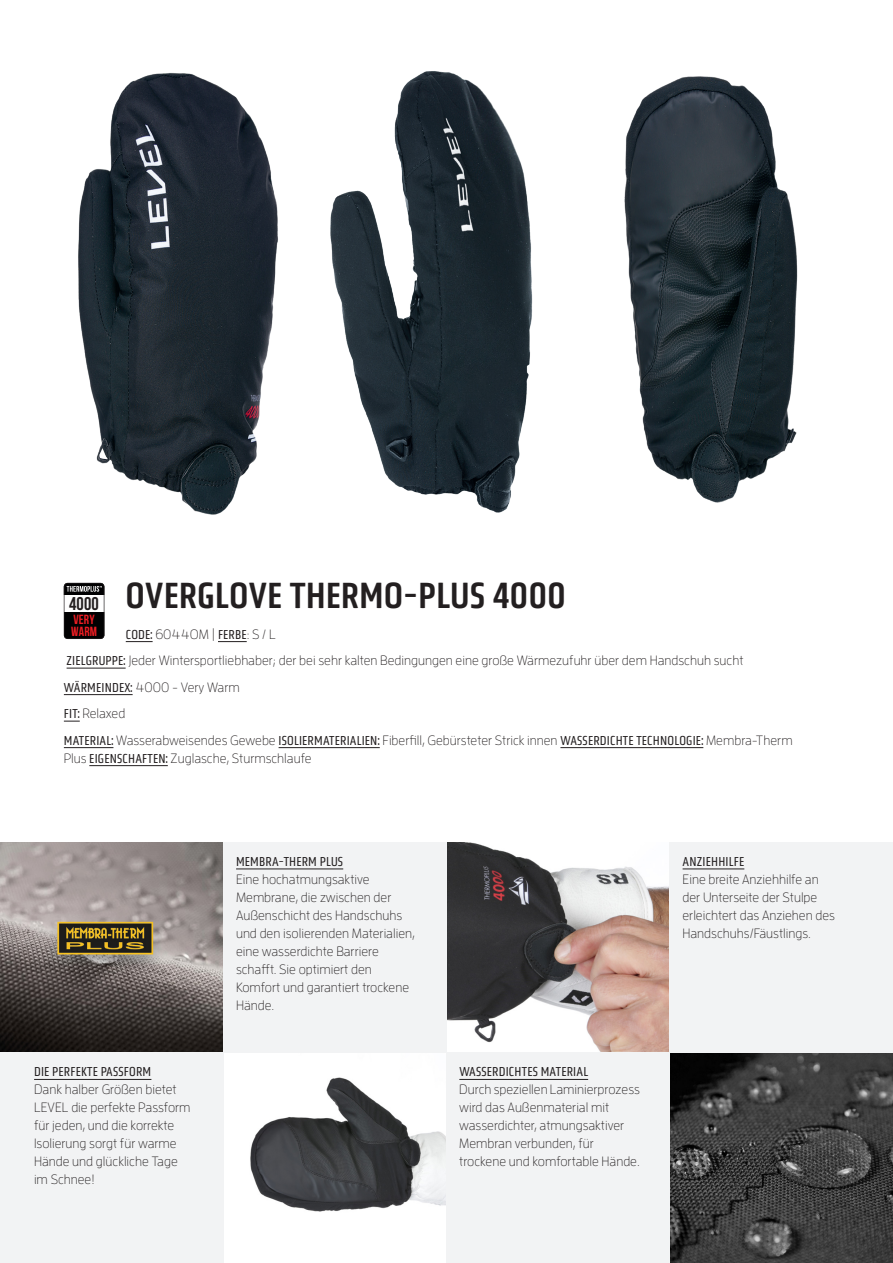
<style>
.page{position:relative;width:893px;height:1263px;background:#fff}
.page>*{position:absolute;margin:0;border:0;box-sizing:border-box;transform-origin:0 0}
.t1{font:37.5px "Obvia Condensed";letter-spacing:.015em;color:#231f20}
.t2{font:700 18.45px "Bebas Neue";color:#231f20}
.glove_tech{font:300 13.5px/18px "Enzo OT";color:#231f20}
.glove_description{font:300 13.5px/18px "Enzo OT";color:#231f20}
.t3{font:700 13.2px/11.9px "Bebas Neue";letter-spacing:.01em;color:#ee1d23}
.s1{font-family:"Obvia Condensed";font-weight:400}
</style>
<div class="page">
<img style="left:78px;top:71px;width:720px;height:444px">
<svg style="left:64px;top:583px;width:40px;height:56px"></svg>
<img style="left:446px;top:842px;width:224px;height:210px">
<img style="left:670px;top:1052px;width:223px;height:211px">
<img style="left:0;top:842px;width:223px;height:210px">
<img style="left:223px;top:1052px;width:223px;height:211px">
<svg style="left:126px;top:641px;width:27px;height:1px"></svg>
<svg style="left:218px;top:641px;width:29px;height:1px"></svg>
<hr style="left:67px;top:668px;width:59px;height:1px;background:#231f20">
<hr style="left:64px;top:694px;width:69px;height:1px;background:#231f20">
<svg style="left:64px;top:721px;width:16px;height:1px"></svg>
<hr style="left:64px;top:747px;width:49px;height:1px;background:#231f20">
<hr style="left:279px;top:747px;width:101px;height:1px;background:#231f20">
<hr style="left:560px;top:747px;width:143px;height:1px;background:#231f20">
<hr style="left:89px;top:765px;width:79px;height:1px;background:#231f20">
<div style="left:0;top:1052px;width:223px;height:211px;background:#f2f3f4"></div>
<hr style="left:34px;top:1079px;width:117px;height:1px;background:#231f20">
<div style="left:446px;top:1052px;width:224px;height:211px;background:#f2f3f4"></div>
<hr style="left:459px;top:1079px;width:129px;height:1px;background:#231f20">
<div style="left:223px;top:842px;width:223px;height:210px;background:#f2f3f4"></div>
<hr style="left:236px;top:868px;width:107px;height:1px;background:#231f20">
<div style="left:670px;top:842px;width:223px;height:210px;background:#f2f3f4"></div>
<hr style="left:683px;top:868px;width:61px;height:1px;background:#231f20">
<p class="t1" style="left:126px;top:573px;width:441px">OVERGLOVE THERMO-PLUS 4000</p>
<p class="glove_description" style="left:126px;top:624px;width:151px"><span class="s1">CODE:</span> 6044OM | <span class="s1">FERBE</span>: S / L</p>
<p class="glove_description" style="left:67px;top:651px;width:678px"><span class="s1">ZIELGRUPPE:</span> Jeder Wintersportliebhaber; der bei sehr kalten Bedingungen eine große Wärmezufuhr über dem Handschuh sucht</p>
<p class="glove_description" style="left:64px;top:678px;width:177px"><span class="s1">WÄRMEINDEX:</span> 4000 - Very Warm</p>
<p class="glove_description" style="left:64px;top:704px;width:63px"><span class="s1">FIT:</span> Relaxed</p>
<p class="glove_description" style="left:64px;top:731px;width:730px"><span class="s1">MATERIAL:</span> Wasserabweisendes Gewebe <span class="s1">ISOLIERMATERIALIEN:</span> Fiberfill, Gebürsteter Strick innen <span class="s1">WASSERDICHTE TECHNOLOGIE:</span> Membra-Therm<br>Plus <span class="s1">EIGENSCHAFTEN:</span> Zuglasche, Sturmschlaufe</p>
<p class="t2" style="left:69px;top:594px;width:31px">4000</p>
<p class="t3" style="left:71px;top:613px;width:27px">VERY<br>WARM</p>
<p class="glove_tech" style="left:236px;top:852px;width:180px"><span class="s1">MEMBRA-THERM PLUS<br></span>Eine hochatmungsaktive<br>Membrane, die zwischen der<br>Außenschicht des Handschuhs und den isolierenden Materialien, eine wasserdichte Barriere schafft. Sie optimiert den<br>Komfort und garantiert trockene<br>Hände.</p>
<p class="glove_tech" style="left:682px;top:852px;width:154px"><span class="s1">ANZIEHHILFE<br></span>Eine breite Anziehhilfe an der Unterseite der Stulpe erleichtert das Anziehen des<br>Handschuhs/Fäustlings.</p>
<p class="glove_tech" style="left:34px;top:1062px;width:158px"><span class="s1">DIE PERFEKTE PASSFORM<br></span>Dank halber Größen bietet<br>LEVEL die perfekte Passform für jeden, und die korrekte<br>Isolierung sorgt für warme<br>Hände und glückliche Tage im Schnee!</p>
<p class="glove_tech" style="left:459px;top:1062px;width:182px"><span class="s1">WASSERDICHTES MATERIAL<br></span>Durch speziellen Laminierprozess wird das Außenmaterial mit wasserdichter, atmungsaktiver<br>Membran verbunden, für trockene und komfortable Hände.</p>
</div>
